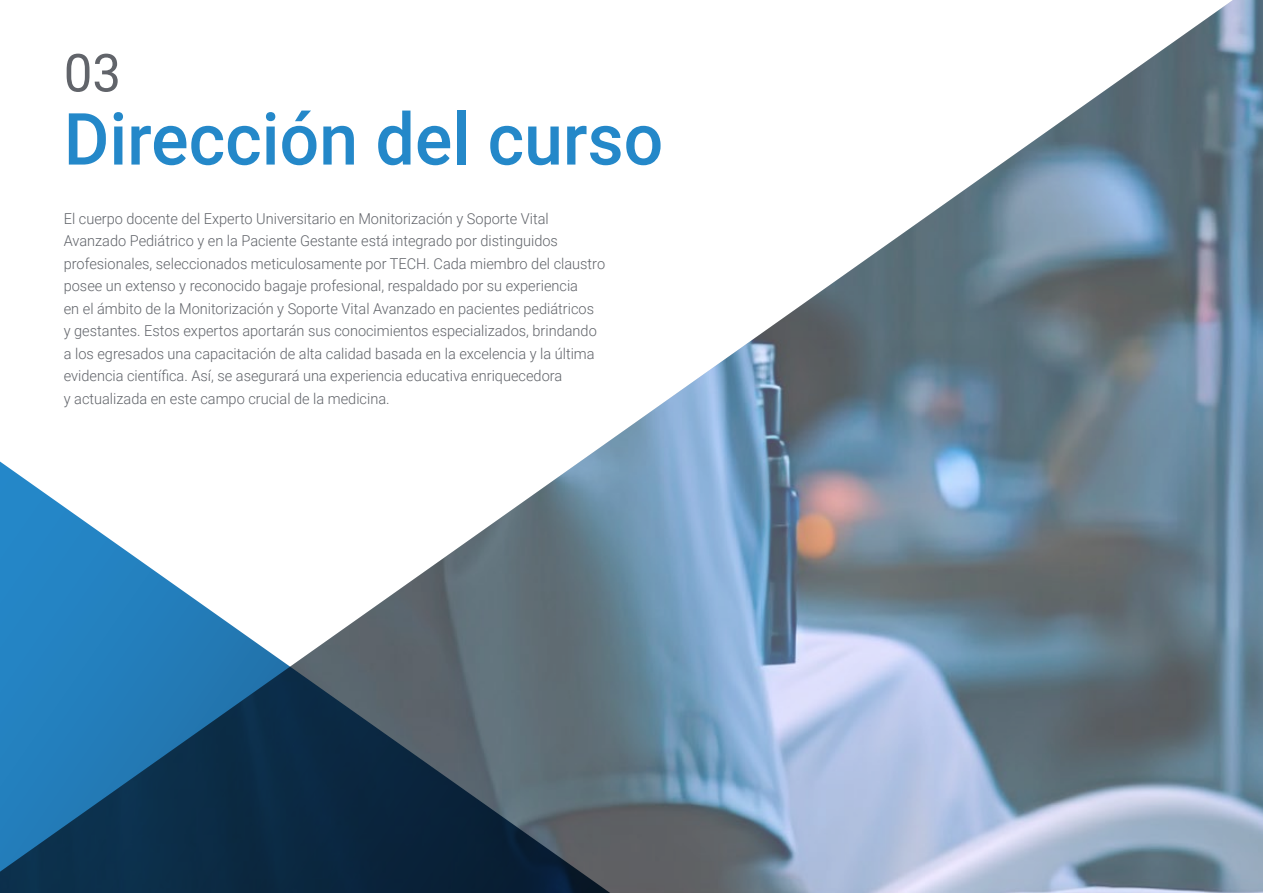
<style>
.page{position:relative;width:1263px;height:893px;background:#fff}
.page>*{position:absolute;margin:0;border:0;box-sizing:border-box;transform-origin:0 0}
.t1{font:500 72px "Roboto";color:#2488c9}
.t2{font:52.5px "Roboto";color:#61646a}
.t3{font:300 15px/22.5px "Roboto";color:#61646a}
</style>
<div class="page">
<img style="left:602px;top:0;width:661px;height:893px">
<svg style="left:0;top:446px;width:640px;height:447px"></svg>
<h2 class="t2" style="left:64px;top:36px;width:59px">03</h2>
<h1 class="t1" style="left:64px;top:89px;width:601px">Dirección del curso</h1>
<p class="t3" style="left:64px;top:207px;width:543px">El cuerpo docente del Experto Universitario en Monitorización y Soporte Vital Avanzado Pediátrico y en la Paciente Gestante está integrado por distinguidos profesionales, seleccionados meticulosamente por TECH. Cada miembro del claustro posee un extenso y reconocido bagaje profesional, respaldado por su experiencia<br>en el ámbito de la Monitorización y Soporte Vital Avanzado en pacientes pediátricos<br>y gestantes. Estos expertos aportarán sus conocimientos especializados, brindando a los egresados una capacitación de alta calidad basada en la excelencia y la última evidencia científica. Así, se asegurará una experiencia educativa enriquecedora<br>y actualizada en este campo crucial de la medicina.</p>
</div>
